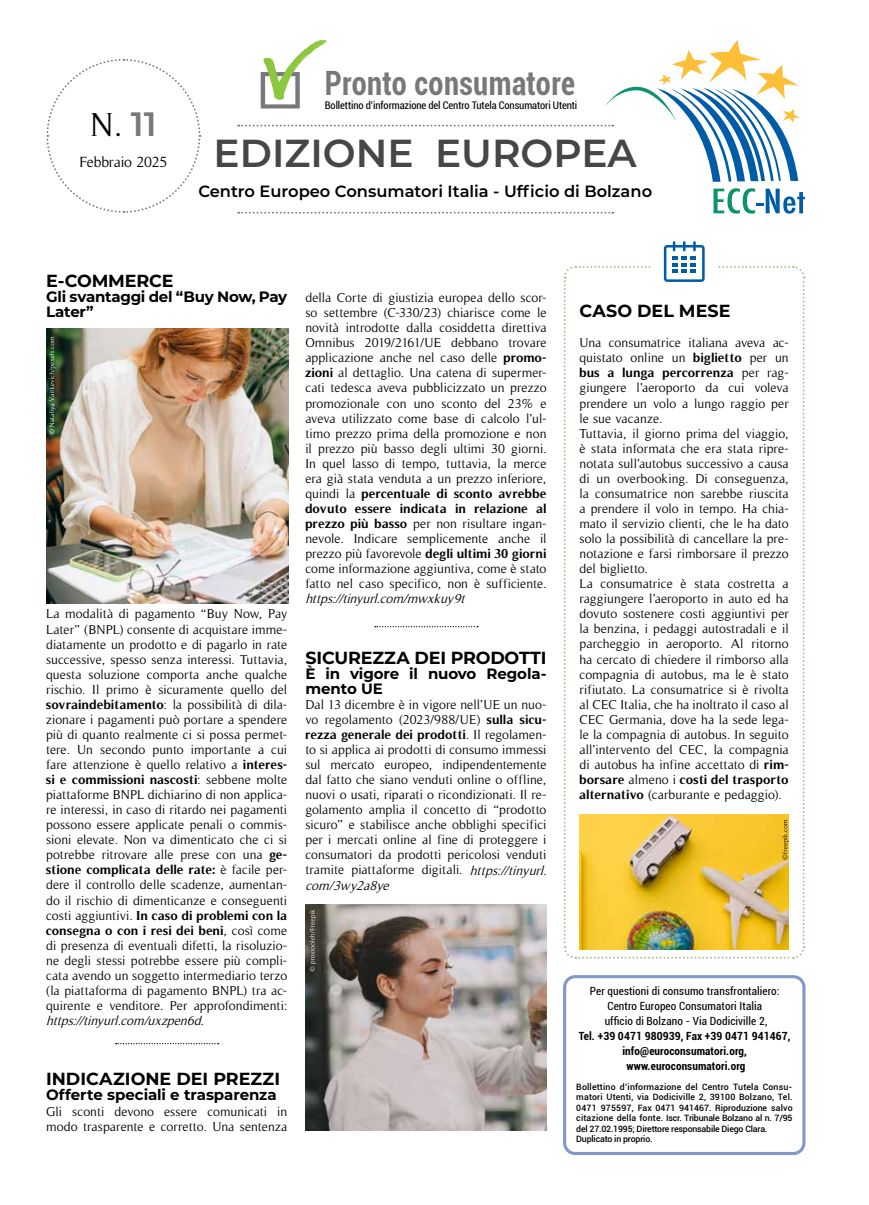
<style>
.page{position:relative;width:869px;height:1205px;background:#fff}
.page>*{position:absolute;margin:0;border:0;box-sizing:border-box;transform-origin:0 0}
.t1{font:600 39px "Montserrat";color:#464547}
.t2{font:33.75px "Timeless";color:#000}
.t3{font:700 condensed 33.5px "Roboto";letter-spacing:.01em;color:#77787b;scale:.91 1}
.t4{font:700 17.5px "Montserrat";color:#000}
.t5{font:600 16.25px "Montserrat";color:#000}
.t6{font:700 15px/15px "Montserrat";letter-spacing:-.01em;color:#000}
.t7{font:15px "Timeless";letter-spacing:-.015em;color:#000}
.t8{font:13.12px/15px "Timeless";letter-spacing:.005em;color:#000}
.t9{font:italic 13.12px "Timeless";color:#000}
.t10{font:condensed 11.25px/15px "Roboto";letter-spacing:.01em;color:#000;text-align:center}
.t11{font:700 condensed 11.25px/15px "Roboto";letter-spacing:.01em;color:#000;text-align:center}
.t12{font:condensed 10.5px "Roboto";letter-spacing:-.01em;color:#000}
.t13{font:500 8.75px/10.4px "Roboto";letter-spacing:.02em;color:#000}
.s1{font-family:"Montserrat";font-weight:600;color:#77787b}
.s2{font-weight:700}
.s3{font-style:italic}
</style>
<div class="page">
<svg style="left:116px;top:1043px;width:102px;height:1px"></svg>
<svg style="left:375px;top:626px;width:102px;height:1px"></svg>
<svg style="left:46px;top:59px;width:155px;height:154px"></svg>
<svg style="left:713px;top:188px;width:91px;height:26px"></svg>
<div style="left:562px;top:975px;width:243px;height:180px;border:3px solid #8398ca;border-radius:11px"></div>
<svg style="left:238px;top:212px;width:375px;height:2px"></svg>
<svg style="left:238px;top:40px;width:561px;height:142px"></svg>
<img style="left:46px;top:329px;width:242px;height:274px">
<img style="left:305px;top:904px;width:241px;height:226px">
<svg style="left:49px;top:337px;width:7px;height:97px"></svg>
<svg style="left:309px;top:909px;width:7px;height:62px"></svg>
<svg style="left:563px;top:241px;width:242px;height:718px"></svg>
<h2 class="t2" style="left:90px;top:106px;width:68px">N. <span class="s1">11</span></h2>
<p class="t7" style="left:79px;top:153px;width:89px">Febbraio 2025</p>
<h3 class="t3" style="left:325px;top:60px;width:276px">Pronto consumatore</h3>
<p class="t12" style="left:325px;top:98px;width:254px">Bollettino d’informazione del Centro Tutela Consumatori Utenti</p>
<h1 class="t1" style="left:213px;top:125px;width:424px">EDIZIONE EUROPEA</h1>
<p class="t5" style="left:198px;top:179px;width:455px">Centro Europeo Consumatori Italia - Ufficio di Bolzano</p>
<h3 class="t4" style="left:46px;top:268px;width:129px">E-COMMERCE</h3>
<p class="t6" style="left:46px;top:288px;width:242px">Gli svantaggi del “Buy Now, Pay<br>Later”</p>
<p class="t8" style="left:46px;top:606px;width:242px;text-align:justify">La modalità di pagamento “Buy Now, Pay Later” (BNPL) consente di acquistare imme&shy;diatamente un prodotto e di pagarlo in rate successive, spesso senza interessi. Tuttavia, questa soluzione comporta anche qualche rischio. Il primo è sicuramente quello del <span class="s2">sovraindebitamento</span>: la possibilità di dila&shy;zionare i pagamenti può portare a spendere più di quanto realmente ci si possa permet&shy;tere. Un secondo punto importante a cui fare attenzione è quello relativo a <span class="s2">interes&shy;si e commissioni nascosti</span>: sebbene molte piattaforme BNPL dichiarino di non applica&shy;re interessi, in caso di ritardo nei pagamenti possono essere applicate penali o commis&shy;sioni elevate. Non va dimenticato che ci si potrebbe ritrovare alle prese con una <span class="s2">ge&shy;stione complicata delle rate:</span> è facile per&shy;dere il controllo delle scadenze, aumentan&shy;do il rischio di dimenticanze e conseguenti costi aggiuntivi. <span class="s2">In caso di problemi con la consegna o con i resi dei beni</span>, così come di presenza di eventuali difetti, la risoluzio&shy;ne degli stessi potrebbe essere più compli&shy;cata avendo un soggetto intermediario terzo (la piattaforma di pagamento BNPL) tra ac&shy;quirente e venditore. Per approfondimenti:</p>
<p class="t9" style="left:46px;top:1013px;width:163px">https://tinyurl.com/uxzpen6d.</p>
<h3 class="t4" style="left:46px;top:1066px;width:235px">INDICAZIONE DEI PREZZI</h3>
<p class="t6" style="left:46px;top:1087px;width:232px">Offerte speciali e trasparenza</p>
<p class="t8" style="left:46px;top:1103px;width:242px">Gli sconti devono essere comunicati in modo trasparente e corretto. Una sentenza</p>
<p class="t8" style="left:305px;top:290px;width:242px;text-align:justify">della Corte di giustizia europea dello scor&shy;so settembre (C-330/23) chiarisce come le novità introdotte dalla cosiddetta direttiva Omnibus 2019/2161/UE debbano trovare applicazione anche nel caso delle <span class="s2">promo&shy;zioni</span> al dettaglio. Una catena di supermer&shy;cati tedesca aveva pubblicizzato un prezzo promozionale con uno sconto del 23% e aveva utilizzato come base di calcolo l’ul&shy;timo prezzo prima della promozione e non il prezzo più basso degli ultimi 30 giorni.<br>In quel lasso di tempo, tuttavia, la merce era già stata venduta a un prezzo inferiore, quindi la <span class="s2">percentuale di sconto avrebbe dovuto essere indicata in relazione al prezzo più basso</span> per non risultare ingan&shy;nevole. Indicare semplicemente anche il prezzo più favorevole <span class="s2">degli ultimi 30 giorni </span>come informazione aggiuntiva, come è stato fatto nel caso specifico, non è sufficiente.</p>
<p class="t9" style="left:305px;top:591px;width:164px">https://tinyurl.com/mwxkuy9t</p>
<h3 class="t4" style="left:305px;top:645px;width:242px">SICUREZZA DEI PRODOTTI</h3>
<p class="t6" style="left:305px;top:665px;width:242px">È in vigore il nuovo Regola&shy;mento UE</p>
<p class="t8" style="left:305px;top:697px;width:246px">Dal 13 dicembre è in vigore nell’UE un nuo&shy;vo regolamento (2023/988/UE) <span class="s2">sulla sicu&shy;rezza generale dei prodotti</span>. Il regolamen&shy;to si applica ai prodotti di consumo immessi sul mercato europeo, indipendentemente dal fatto che siano venduti online o offline, nuovi o usati, riparati o ricondizionati. Il re&shy;golamento amplia il concetto di “prodotto sicuro” e stabilisce anche obblighi specifici per i mercati online al fine di proteggere i consumatori da prodotti pericolosi venduti tramite piattaforme digitali. <span class="s3">https://tinyurl. com/3wy2a8ye</span></p>
<h3 class="t4" style="left:579px;top:298px;width:152px">CASO DEL MESE</h3>
<p class="t8" style="left:579px;top:335px;width:211px">Una consumatrice italiana aveva ac&shy;quistato online un <span class="s2">biglietto</span> per un <span class="s2">bus a lunga percorrenza</span> per rag&shy;giungere l’aeroporto da cui voleva prendere un volo a lungo raggio per le sue vacanze.<br>Tuttavia, il giorno prima del viaggio, è stata informata che era stata ripre&shy;notata sull’autobus successivo a causa di un overbooking. Di conseguenza, la consumatrice non sarebbe riuscita a prendere il volo in tempo. Ha chia&shy;mato il servizio clienti, che le ha dato solo la possibilità di cancellare la pre&shy;notazione e farsi rimborsare il prezzo del biglietto.<br>La consumatrice è stata costretta a raggiungere l’aeroporto in auto ed ha dovuto sostenere costi aggiuntivi per la benzina, i pedaggi autostradali e il parcheggio in aeroporto. Al ritorno ha cercato di chiedere il rimborso alla compagnia di autobus, ma le è stato rifiutato. La consumatrice si è rivolta al CEC Italia, che ha inoltrato il caso al CEC Germania, dove ha la sede lega&shy;le la compagnia di autobus. In seguito all’intervento del CEC, la compagnia di autobus ha infine accettato di <span class="s2">rim&shy;borsare</span> almeno i <span class="s2">costi del trasporto alternativo</span> (carburante e pedaggio).</p>
<p class="t10" style="left:589px;top:983px;width:191px">Per questioni di consumo transfrontaliero:<br>Centro Europeo Consumatori Italia<br>ufficio di Bolzano - Via Dodiciville 2,</p>
<p class="t11" style="left:578px;top:1028px;width:213px">Tel. +39 0471 980939, Fax +39 0471 941467, info@euroconsumatori.org, www.euroconsumatori.org</p>
<p class="t13" style="left:576px;top:1081px;width:218px">Bollettino d’informazione del Centro Tutela Consu&shy;matori Utenti, via Dodiciville 2, 39100 Bolzano, Tel.<br>0471 975597, Fax 0471 941467. Riproduzione salvo citazione della fonte. Iscr. Tribunale Bolzano al n. 7/95 del 27.02.1995; Direttore responsabile Diego Clara.<br>Duplicato in proprio.</p>
</div>
